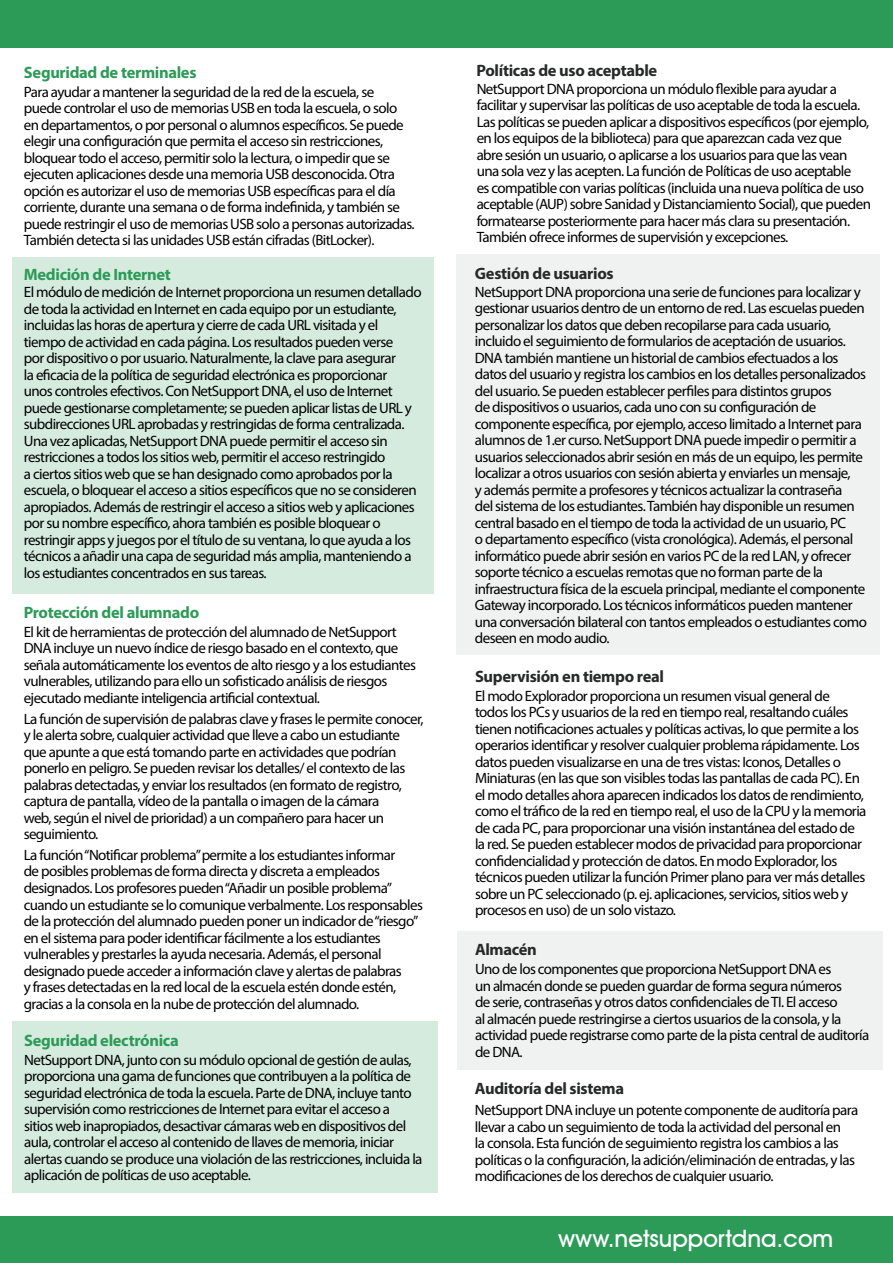
<style>
.page{position:relative;width:893px;height:1263px;background:#fff}
.page>*{position:absolute;margin:0;border:0;box-sizing:border-box;transform-origin:0 0}
.t1{font:500 24px "Avant Garde IT Cby BT";color:#fff}
.t2{font:700 16.5px "Myriad Pro";letter-spacing:-.02em;color:#282a2a}
.t3{font:700 16.5px "Myriad Pro";letter-spacing:-.02em;color:#2d9b58}
.t4{font:15px/16.5px "Myriad Pro";letter-spacing:-.04em;color:#000}
</style>
<div class="page">
<div style="left:0;top:0;width:893px;height:47px;background:#2d9b58"></div>
<div style="left:0;top:1216px;width:893px;height:47px;background:#2d9b58"></div>
<div style="left:12px;top:257px;width:422px;height:337px;background:#d5ebde"></div>
<div style="left:457px;top:254px;width:423px;height:401px;background:#f0f2f1"></div>
<div style="left:457px;top:931px;width:425px;height:138px;background:#f0f2f1"></div>
<div style="left:13px;top:1021px;width:425px;height:172px;background:#d5ebde"></div>
<p class="t3" style="left:24px;top:62px;width:174px">Seguridad de terminales</p>
<p class="t2" style="left:477px;top:60px;width:182px">Políticas de uso aceptable</p>
<p class="t4" style="left:24px;top:83px;width:392px">Para ayudar a mantener la seguridad de la red de la escuela, se puede controlar el uso de memorias USB en toda la escuela, o solo en departamentos, o por personal o alumnos específicos. Se puede elegir una configuración que permita el acceso sin restricciones, bloquear todo el acceso, permitir solo la lectura, o impedir que se ejecuten aplicaciones desde una memoria USB desconocida. Otra opción es autorizar el uso de memorias USB específicas para el día corriente, durante una semana o de forma indefinida, y también se puede restringir el uso de memorias USB solo a personas autorizadas.<br>También detecta si las unidades USB están cifradas (BitLocker).</p>
<p class="t4" style="left:477px;top:80px;width:396px">NetSupport DNA proporciona un módulo flexible para ayudar a facilitar y supervisar las políticas de uso aceptable de toda la escuela.<br>Las políticas se pueden aplicar a dispositivos específicos (por ejemplo, en los equipos de la biblioteca) para que aparezcan cada vez que abre sesión un usuario, o aplicarse a los usuarios para que las vean una sola vez y las acepten. La función de Políticas de uso aceptable<br>es compatible con varias políticas (incluida una nueva política de uso aceptable (AUP) sobre Sanidad y Distanciamiento Social), que pueden formatearse posteriormente para hacer más clara su presentación.<br>También ofrece informes de supervisión y excepciones.</p>
<p class="t3" style="left:24px;top:264px;width:148px">Medición de Internet</p>
<p class="t2" style="left:475px;top:262px;width:140px">Gestión de usuarios</p>
<p class="t4" style="left:24px;top:284px;width:399px">El módulo de medición de Internet proporciona un resumen detallado de toda la actividad en Internet en cada equipo por un estudiante, incluidas las horas de apertura y cierre de cada URL visitada y el tiempo de actividad en cada página. Los resultados pueden verse<br>por dispositivo o por usuario. Naturalmente, la clave para asegurar<br>la eficacia de la política de seguridad electrónica es proporcionar<br>unos controles efectivos. Con NetSupport DNA, el uso de Internet puede gestionarse completamente; se pueden aplicar listas de URL y subdirecciones URL aprobadas y restringidas de forma centralizada.<br>Una vez aplicadas, NetSupport DNA puede permitir el acceso sin restricciones a todos los sitios web, permitir el acceso restringido<br>a ciertos sitios web que se han designado como aprobados por la escuela, o bloquear el acceso a sitios específicos que no se consideren apropiados. Además de restringir el acceso a sitios web y aplicaciones por su nombre específico, ahora también es posible bloquear o restringir apps y juegos por el título de su ventana, lo que ayuda a los técnicos a añadir una capa de seguridad más amplia, manteniendo a los estudiantes concentrados en sus tareas.</p>
<p class="t4" style="left:475px;top:283px;width:393px">NetSupport DNA proporciona una serie de funciones para localizar y gestionar usuarios dentro de un entorno de red. Las escuelas pueden personalizar los datos que deben recopilarse para cada usuario, incluido el seguimiento de formularios de aceptación de usuarios.<br>DNA también mantiene un historial de cambios efectuados a los datos del usuario y registra los cambios en los detalles personalizados del usuario. Se pueden establecer perfiles para distintos grupos<br>de dispositivos o usuarios, cada uno con su configuración de componente específica, por ejemplo, acceso limitado a Internet para alumnos de 1.er curso. NetSupport DNA puede impedir o permitir a usuarios seleccionados abrir sesión en más de un equipo, les permite localizar a otros usuarios con sesión abierta y enviarles un mensaje,<br>y además permite a profesores y técnicos actualizar la contraseña<br>del sistema de los estudiantes. También hay disponible un resumen central basado en el tiempo de toda la actividad de un usuario, PC<br>o departamento específico (vista cronológica). Además, el personal informático puede abrir sesión en varios PC de la red LAN, y ofrecer soporte técnico a escuelas remotas que no forman parte de la infraestructura física de la escuela principal, mediante el componente Gateway incorporado. Los técnicos informáticos pueden mantener una conversación bilateral con tantos empleados o estudiantes como deseen en modo audio.</p>
<p class="t3" style="left:24px;top:601px;width:177px">Protección del alumnado</p>
<p class="t4" style="left:24px;top:623px;width:394px">El kit de herramientas de protección del alumnado de NetSupport DNA incluye un nuevo índice de riesgo basado en el contexto, que señala automáticamente los eventos de alto riesgo y a los estudiantes vulnerables, utilizando para ello un sofisticado análisis de riesgos ejecutado mediante inteligencia artificial contextual.</p>
<p class="t4" style="left:24px;top:710px;width:401px">La función de supervisión de palabras clave y frases le permite conocer, y le alerta sobre, cualquier actividad que lleve a cabo un estudiante que apunte a que está tomando parte en actividades que podrían ponerlo en peligro. Se pueden revisar los detalles/ el contexto de las palabras detectadas, y enviar los resultados (en formato de registro, captura de pantalla, vídeo de la pantalla o imagen de la cámara<br>web, según el nivel de prioridad) a un compañero para hacer un seguimiento.</p>
<p class="t4" style="left:24px;top:846px;width:401px">La función “Notificar problema”permite a los estudiantes informar<br>de posibles problemas de forma directa y discreta a empleados designados. Los profesores pueden “Añadir un posible problema” cuando un estudiante se lo comunique verbalmente. Los responsables de la protección del alumnado pueden poner un indicador de “riesgo” en el sistema para poder identificar fácilmente a los estudiantes vulnerables y prestarles la ayuda necesaria. Además, el personal designado puede acceder a información clave y alertas de palabras<br>y frases detectadas en la red local de la escuela estén donde estén, gracias a la consola en la nube de protección del alumnado.</p>
<p class="t2" style="left:475px;top:665px;width:191px">Supervisión en tiempo real</p>
<p class="t4" style="left:475px;top:687px;width:393px">El modo Explorador proporciona un resumen visual general de todos los PCs y usuarios de la red en tiempo real, resaltando cuáles tienen notificaciones actuales y políticas activas, lo que permite a los operarios identificar y resolver cualquier problema rápidamente. Los datos pueden visualizarse en una de tres vistas: Iconos, Detalles o Miniaturas (en las que son visibles todas las pantallas de cada PC). En el modo detalles ahora aparecen indicados los datos de rendimiento, como el tráfico de la red en tiempo real, el uso de la CPU y la memoria de cada PC, para proporcionar una visión instantánea del estado de la red. Se pueden establecer modos de privacidad para proporcionar confidencialidad y protección de datos. En modo Explorador, los técnicos pueden utilizar la función Primer plano para ver más detalles sobre un PC seleccionado (p. ej. aplicaciones, servicios, sitios web y procesos en uso) de un solo vistazo.</p>
<p class="t2" style="left:475px;top:938px;width:63px">Almacén</p>
<p class="t4" style="left:475px;top:961px;width:396px">Uno de los componentes que proporciona NetSupport DNA es<br>un almacén donde se pueden guardar de forma segura números<br>de serie, contraseñas y otros datos confidenciales de TI. El acceso<br>al almacén puede restringirse a ciertos usuarios de la consola, y la actividad puede registrarse como parte de la pista central de auditoría de DNA.</p>
<p class="t3" style="left:24px;top:1029px;width:156px">Seguridad electrónica</p>
<p class="t4" style="left:24px;top:1051px;width:400px">NetSupport DNA, junto con su módulo opcional de gestión de aulas, proporciona una gama de funciones que contribuyen a la política de seguridad electrónica de toda la escuela. Parte de DNA, incluye tanto supervisión como restricciones de Internet para evitar el acceso a sitios web inapropiados, desactivar cámaras web en dispositivos del aula, controlar el acceso al contenido de llaves de memoria, iniciar alertas cuando se produce una violación de las restricciones, incluida la aplicación de políticas de uso aceptable.</p>
<p class="t2" style="left:475px;top:1077px;width:151px">Auditoría del sistema</p>
<p class="t4" style="left:475px;top:1101px;width:385px">NetSupport DNA incluye un potente componente de auditoría para llevar a cabo un seguimiento de toda la actividad del personal en<br>la consola. Esta función de seguimiento registra los cambios a las políticas o la configuración, la adición/eliminación de entradas, y las modificaciones de los derechos de cualquier usuario.</p>
<h1 class="t1" style="left:558px;top:1223px;width:277px">www.netsupportdna.com</h1>
</div>
